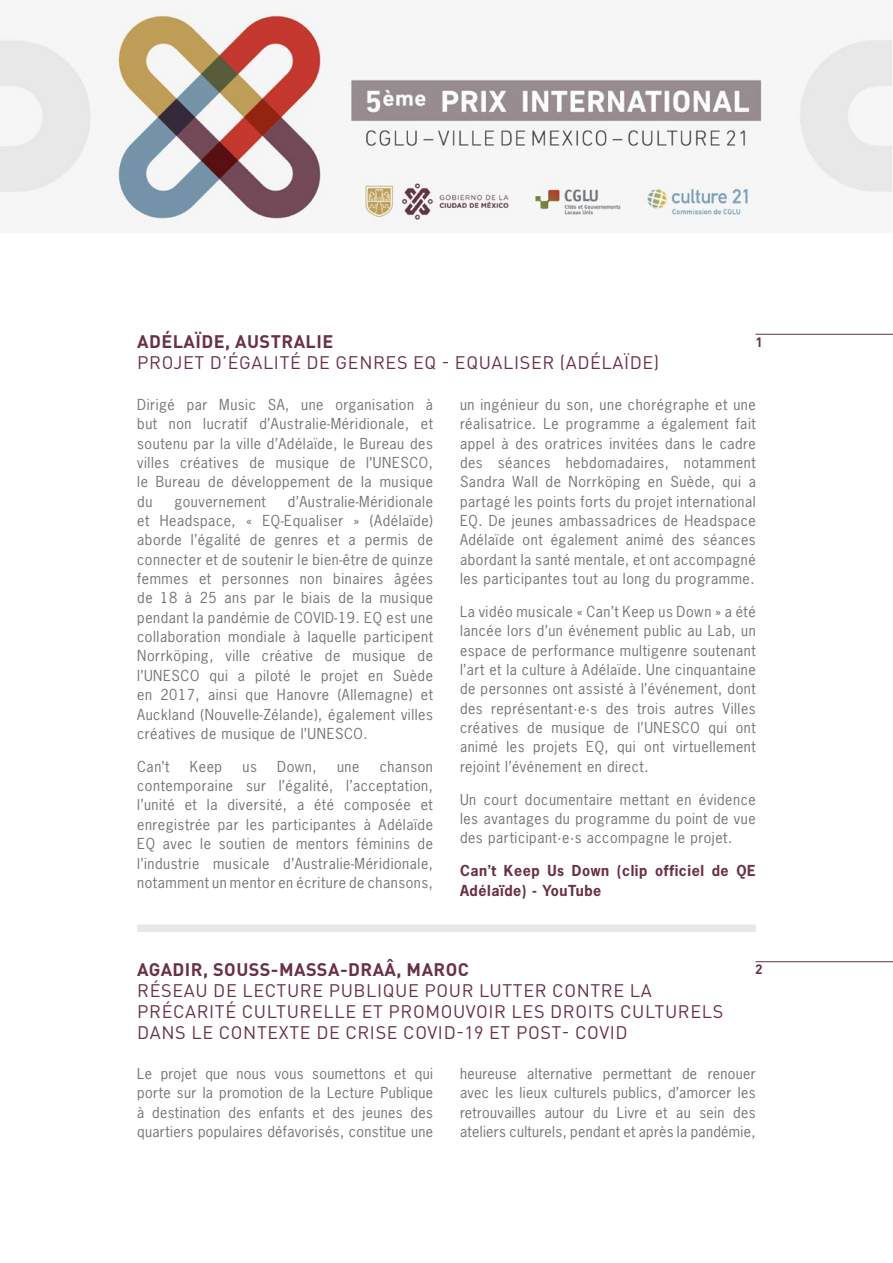
<style>
.page{position:relative;width:893px;height:1263px;background:#fff}
.page>*{position:absolute;margin:0;border:0;box-sizing:border-box;transform-origin:0 0}
.t1{font:18px/21px "DIN Pro";letter-spacing:.035em;color:#6a3045}
.t2{font:700 18px "DIN Pro";letter-spacing:.025em;color:#6a3045}
.t3{font:14.25px/19.4px "News Gothic Std";letter-spacing:.04em;color:#777277;text-align:justify}
.t4{font:700 14.25px/19.4px "News Gothic Std";letter-spacing:.04em;color:#6a3045}
.t5{font:700 13.5px "DIN Pro";color:#6a3045}
</style>
<div class="page">
<img style="left:1px;top:11px;width:891px;height:221px">
<hr style="left:0;top:0;width:1px;height:233px;background:#dde7ee">
<div style="left:137px;top:924px;width:619px;height:8px;background:#e6e7e8"></div>
<hr style="left:755px;top:334px;width:138px;height:1px;background:#6a3045">
<hr style="left:755px;top:961px;width:138px;height:1px;background:#6a3045">
<p class="t2" style="left:137px;top:329px;width:198px">ADÉLAÏDE, AUSTRALIE</p>
<p class="t1" style="left:137px;top:351px;width:523px">PROJET D’ÉGALITÉ DE GENRES EQ - EQUALISER (ADÉLAÏDE)</p>
<p class="t3" style="left:137px;top:395px;width:297px">Dirigé par Music SA, une organisation à but non lucratif d’Australie-Méridionale, et soutenu par la ville d’Adélaïde, le Bureau des villes créatives de musique de l’UNESCO, le Bureau de développement de la musique du</p>
<p class="t5" style="left:756px;top:333px;width:9px">1</p>
<p class="t3" style="left:460px;top:395px;width:297px">un ingénieur du son, une chorégraphe et une réalisatrice. Le programme a également fait appel à des oratrices invitées dans le cadre des séances hebdomadaires, notamment Sandra Wall de Norrköping en Suède, qui a partagé les points forts du projet international EQ. De jeunes ambassadrices de Headspace Adélaïde ont également animé des séances abordant la santé mentale, et ont accompagné les participantes tout au long du programme.</p>
<p class="t3" style="left:460px;top:602px;width:297px">La vidéo musicale « Can’t Keep us Down » a été lancée lors d’un événement public au Lab, un espace de performance multigenre soutenant l’art et la culture à Adélaïde. Une cinquantaine de personnes ont assisté à l’événement, dont des représentant·e·s des trois autres Villes créatives de musique de l’UNESCO qui ont animé les projets EQ, qui ont virtuellement rejoint l’événement en direct.</p>
<p class="t3" style="left:460px;top:789px;width:297px">Un court documentaire mettant en évidence les avantages du programme du point de vue des participant·e·s accompagne le projet.</p>
<p class="t4" style="left:460px;top:861px;width:297px">Can’t Keep Us Down (clip officiel de QE<br>Adélaïde) - YouTube</p>
<p class="t3" style="left:137px;top:491px;width:297px;text-indent:151px">d’Australie-Méridionale et Headspace, « EQ-Equaliser » (Adélaïde) aborde l’égalité de genres et a permis de connecter et de soutenir le bien-être de quinze femmes et personnes non binaires âgées de 18 à 25 ans par le biais de la musique pendant la pandémie de COVID-19. EQ est une collaboration mondiale à laquelle participent Norrköping, ville créative de musique de l’UNESCO qui a piloté le projet en Suède en 2017, ainsi que Hanovre (Allemagne) et Auckland (Nouvelle-Zélande), également villes créatives de musique de l’UNESCO.</p>
<p class="t3" style="left:137px;top:756px;width:34px">Can’t</p>
<p class="t3" style="left:190px;top:756px;width:34px">Keep</p>
<p class="t3" style="left:242px;top:756px;width:16px">us</p>
<p class="t3" style="left:277px;top:756px;width:41px">Down,</p>
<p class="t3" style="left:337px;top:756px;width:24px">une</p>
<p class="t3" style="left:174px;top:491px;width:93px">gouvernement</p>
<p class="t3" style="left:137px;top:756px;width:297px;text-indent:243px">chanson contemporaine sur l’égalité, l’acceptation, l’unité et la diversité, a été composée et enregistrée par les participantes à Adélaïde EQ avec le soutien de mentors féminins de l’industrie musicale d’Australie-Méridionale, notamment un mentor en écriture de chansons,</p>
<p class="t2" style="left:137px;top:957px;width:333px">AGADIR, SOUSS-MASSA-DRAÂ, MAROC</p>
<p class="t1" style="left:137px;top:979px;width:588px">RÉSEAU DE LECTURE PUBLIQUE POUR LUTTER CONTRE LA<br>PRÉCARITÉ CULTURELLE ET PROMOUVOIR LES DROITS CULTURELS<br>DANS LE CONTEXTE DE CRISE COVID-19 ET POST- COVID</p>
<p class="t3" style="left:137px;top:1064px;width:297px">Le projet que nous vous soumettons et qui porte sur la promotion de la Lecture Publique à destination des enfants et des jeunes des quartiers populaires défavorisés, constitue une</p>
<p class="t3" style="left:460px;top:1064px;width:297px">heureuse alternative permettant de renouer avec les lieux culturels publics, d’amorcer les retrouvailles autour du Livre et au sein des ateliers culturels, pendant et après la pandémie,</p>
<p class="t5" style="left:756px;top:960px;width:9px">2</p>
</div>
